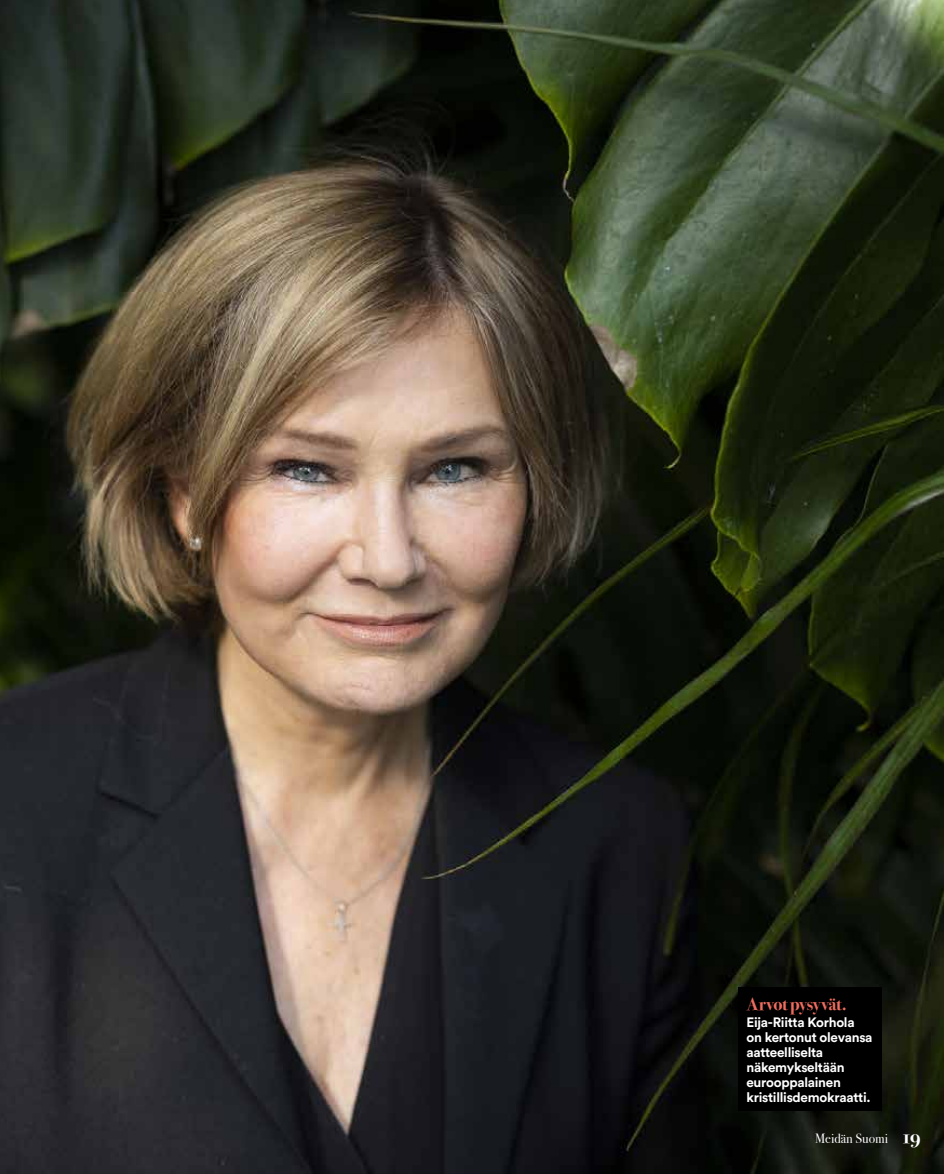
<style>
.page{position:relative;width:944px;height:1174px;background:#fff}
.page>*{position:absolute;margin:0;border:0;box-sizing:border-box;transform-origin:0 0}
.t1{font:700 18px "Bodoni Svty Two OSITCTT";letter-spacing:-.005em;color:#f06d5e}
.t2{font:700 13.5px/15px "Circular Std";letter-spacing:-.02em;color:#fff}
.t3{font:13.5px "Bodoni Svty Two OSITCTT";color:#fff}
.s1{font-weight:700;font-size:19.5px}
</style>
<div class="page">
<img style="left:0;top:0;width:944px;height:1174px">
<div style="left:738px;top:986px;width:143px;height:124px;background:#000"></div>
<h1 class="t1" style="left:746px;top:993px;width:102px">Arvot pysyvät.</h1>
<p class="t2" style="left:746px;top:1014px;width:128px">Eija-Riitta Korhola on kertonut olevansa aatteelliselta näkemykseltään eurooppalainen kristillisdemokraatti.</p>
<p class="t3" style="left:815px;top:1130px;width:107px">Meidän Suomi <span class="s1">19</span></p>
</div>
